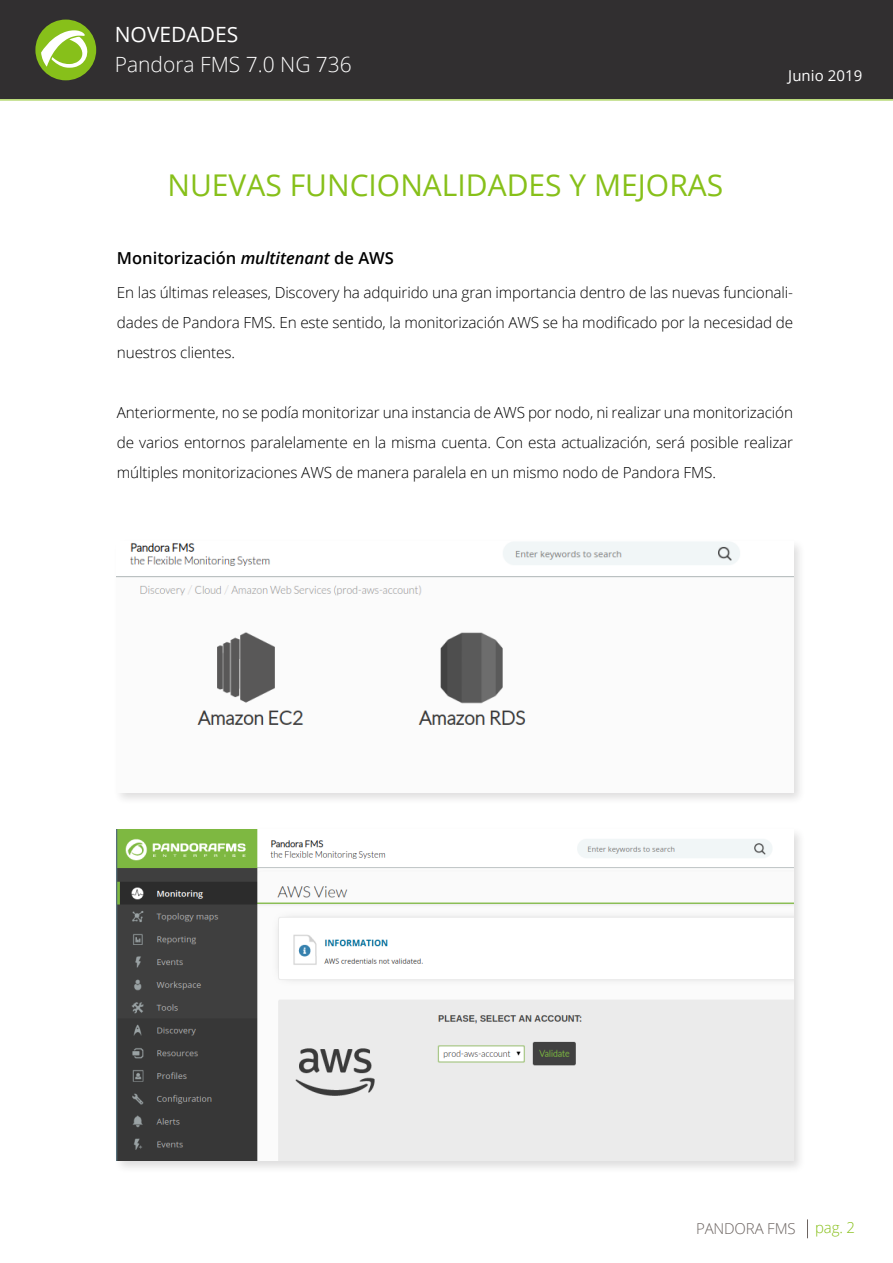
<style>
.page{position:relative;width:893px;height:1263px;background:#fff}
.page>*{position:absolute;margin:0;border:0;box-sizing:border-box;transform-origin:0 0}
.t1{font:30px "Open Sans";color:#87c01a}
.t2{font:300 21px "Open Sans";color:#fff}
.t3{font:21px "Open Sans";color:#fff}
.t4{font:600 16.5px "Open Sans";color:#000}
.t5{font:300 15.3px/30px "Open Sans";letter-spacing:-.01em;color:#000;text-align:justify}
.t6{font:300 15px "Open Sans";letter-spacing:-.01em;color:#6b6360}
.t7{font:15px "Open Sans";letter-spacing:.005em;color:#fff}
.t8{font:300 15px "Open Sans";color:#87c01a}
.s1{font-style:italic}
</style>
<div class="page">
<div style="left:0;top:0;width:893px;height:99px;background:#312f30"></div>
<svg style="left:807px;top:1219px;width:1px;height:19px"></svg>
<div style="left:35px;top:20px;width:61px;height:60px;background:#87c01a;border-radius:50%"></div>
<svg style="left:41px;top:30px;width:47px;height:38px"></svg>
<hr style="left:0;top:100px;width:893px;height:1px;background:#87c01a">
<div style="left:113px;top:538px;width:693px;height:267px;background:#231f20;opacity:.15"></div>
<img style="left:117px;top:542px;width:676px;height:250px">
<div style="left:113px;top:826px;width:693px;height:348px;background:#231f20;opacity:.15"></div>
<img style="left:117px;top:829px;width:676px;height:332px">
<h2 class="t3" style="left:115px;top:20px;width:125px">NOVEDADES</h2>
<h2 class="t2" style="left:115px;top:50px;width:239px">Pandora FMS 7.0 NG 736</h2>
<p class="t1" style="left:167px;top:164px;width:557px">NUEVAS FUNCIONALIDADES Y MEJORAS</p>
<p class="t7" style="left:788px;top:65px;width:76px">Junio 2019</p>
<p class="t4" style="left:117px;top:246px;width:278px">Monitorización <span class="s1">multitenant</span> de AWS</p>
<p class="t5" style="left:117px;top:277px;width:678px">En las últimas releases, Discovery ha adquirido una gran importancia dentro de las nuevas funcionali&shy;dades de Pandora FMS. En este sentido, la monitorización AWS se ha modificado por la necesidad de nuestros clientes.</p>
<p class="t5" style="left:117px;top:397px;width:678px">Anteriormente, no se podía monitorizar una instancia de AWS por nodo, ni realizar una monitorización de varios entornos paralelamente en la misma cuenta. Con esta actualización, será posible realizar múltiples monitorizaciones AWS de manera paralela en un mismo nodo de Pandora FMS.</p>
<p class="t6" style="left:696px;top:1218px;width:101px">PANDORA FMS</p>
<p class="t8" style="left:815px;top:1217px;width:42px">pag. 2</p>
</div>
